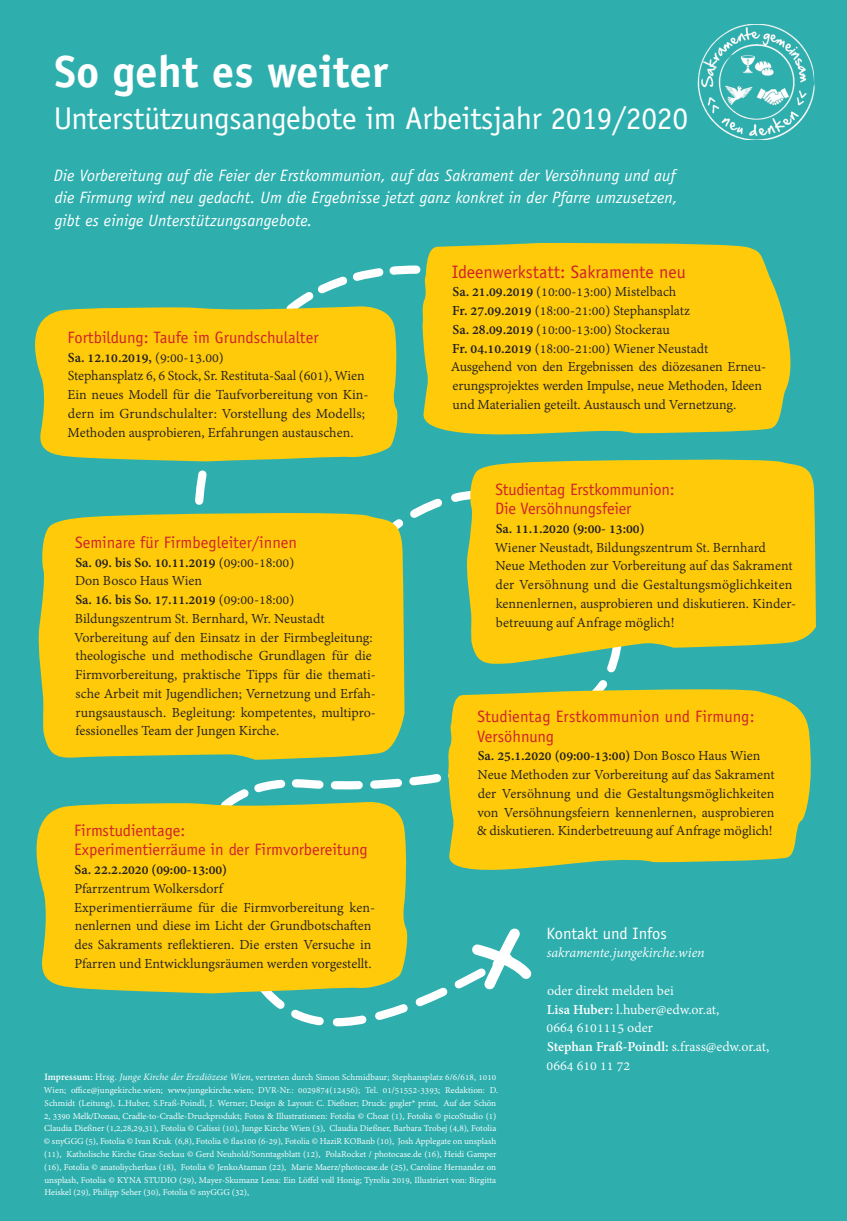
<style>
.page{position:relative;width:847px;height:1221px;background:#fff}
.page>*{position:absolute;margin:0;border:0;box-sizing:border-box;transform-origin:0 0}
.t1{font:700 45px "Officina Sans";color:#fff}
.t2{font:31.5px "Officina Sans";letter-spacing:-.01em;color:#fff}
.t3{font:18px "Officina Sans";color:#d1232a}
.t4{font:16.5px/19.5px "Officina Sans";color:#d1232a}
.t5{font:italic 16.5px/22.5px "Officina Sans";letter-spacing:.005em;color:#fff}
.t6{font:16.5px "Officina Sans";color:#fff}
.t7{font:15px/18.8px "Adobe Devanagari";color:#231f20}
.t8{font:15px/18.8px "Adobe Devanagari";color:#fff}
.t9{font:700 15px "Adobe Devanagari";color:#231f20}
.t10{font:italic 15px "Adobe Devanagari";letter-spacing:-.01em;color:#fff}
.t11{font:9.75px/12.8px "Adobe Devanagari";color:#fff}
.s1{font-weight:700}
.s2{font-weight:700;font-size:10.5px}
.s3{font-size:10.5px}
.s4{font-style:italic;font-size:10.5px}
</style>
<div class="page">
<div style="left:0;top:0;width:846px;height:1220px;background:#2eafae"></div>
<img style="left:697px;top:24px;width:118px;height:116px">
<div style="left:38px;top:514px;width:141px;height:244px;background:#feca0a"></div>
<svg style="left:653px;top:689px;width:158px;height:174px;background:#efc815"></svg>
<svg style="left:420px;top:242px;width:371px;height:192px;background:#eec716"></svg>
<svg style="left:35px;top:303px;width:361px;height:158px;background:#e7c71c"></svg>
<svg style="left:36px;top:803px;width:143px;height:190px;background:#eec716"></svg>
<div style="left:653px;top:459px;width:162px;height:189px;background:#feca0a"></div>
<svg style="left:179px;top:340px;width:474px;height:687px"></svg>
<h1 class="t1" style="left:54px;top:43px;width:335px">So geht es weiter</h1>
<h2 class="t2" style="left:54px;top:100px;width:635px">Unterstützungsangebote im Arbeitsjahr 2019/2020</h2>
<p class="t5" style="left:54px;top:164px;width:625px">Die Vorbereitung auf die Feier der Erstkommunion, auf das Sakrament der Versöhnung und auf die Firmung wird neu gedacht. Um die Ergebnisse jetzt ganz konkret in der Pfarre umzusetzen, gibt es einige Unterstützungsangebote.</p>
<p class="t4" style="left:67px;top:327px;width:252px">Fortbildung: Taufe im Grundschulalter</p>
<p class="t7" style="left:68px;top:349px;width:302px"><span class="s1">Sa. 12.10.2019,</span> (9:00-13.00)<br>Stephansplatz 6, 6 Stock, Sr. Restituta-Saal (601), Wien Ein neues Modell für die Taufvorbereitung von Kin&shy;dern im Grundschulalter: Vorstellung des Modells; Methoden ausprobieren, Erfahrungen austauschen.</p>
<p class="t4" style="left:75px;top:532px;width:223px">Seminare für Firmbegleiter/innen</p>
<p class="t7" style="left:74px;top:554px;width:303px"><span class="s1">Sa. 09. bis So. 10.11.2019</span> (09:00-18:00)<br>Don Bosco Haus Wien<br><span class="s1">Sa. 16. bis So. 17.11.2019</span> (09:00-18:00)<br>Bildungszentrum St. Bernhard, Wr. Neustadt Vorbereitung auf den Einsatz in der Firmbegleitung: theologische und methodische Grundlagen für die Firmvorbereitung, praktische Tipps für die themati&shy;sche Arbeit mit Jugendlichen; Vernetzung und Erfah&shy;rungsaustausch. Begleitung: kompetentes, multipro&shy;fessionelles Team der Jungen Kirche.</p>
<p class="t3" style="left:451px;top:261px;width:235px">Ideenwerkstatt: Sakramente neu</p>
<p class="t7" style="left:450px;top:284px;width:317px"><span class="s1">Sa. 21.09.2019</span> (10:00-13:00) Mistelbach<br><span class="s1">Fr. 27.09.2019</span> (18:00-21:00) Stephansplatz<br><span class="s1">Sa. 28.09.2019</span> (10:00-13:00) Stockerau<br><span class="s1">Fr. 04.10.2019</span> (18:00-21:00) Wiener Neustadt Ausgehend von den Ergebnissen des diözesanen Erneu&shy;erungsprojektes werden Impulse, neue Methoden, Ideen und Materialien geteilt. Austausch und Vernetzung.</p>
<p class="t4" style="left:495px;top:479px;width:181px">Studientag Erstkommunion:<br>Die Versöhnungsfeier</p>
<p class="t9" style="left:495px;top:520px;width:150px">Sa. 11.1.2020 (9:00- 13:00)</p>
<p class="t7" style="left:494px;top:539px;width:303px">Wiener Neustadt, Bildungszentrum St. Bernhard Neue Methoden zur Vorbereitung auf das Sakrament der Versöhnung und die Gestaltungsmöglichkeiten kennenlernen, ausprobieren und diskutieren. Kinder&shy;betreuung auf Anfrage möglich!</p>
<p class="t4" style="left:477px;top:706px;width:278px">Studientag Erstkommunion und Firmung:<br>Versöhnung</p>
<p class="t7" style="left:477px;top:747px;width:298px"><span class="s1">Sa. 25.1.2020 (09:00-13:00)</span> Don Bosco Haus Wien Neue Methoden zur Vorbereitung auf das Sakrament der Versöhnung und die Gestaltungsmöglichkeiten von Versöhnungsfeiern kennenlernen, ausprobieren</p>
<p class="t4" style="left:74px;top:820px;width:112px">Firmstudientage:</p>
<p class="t7" style="left:476px;top:822px;width:297px">&amp; diskutieren. Kinderbetreuung auf Anfrage möglich!</p>
<p class="t4" style="left:74px;top:840px;width:295px">Experimentierräume in der Firmvorbereitung</p>
<p class="t9" style="left:74px;top:861px;width:154px">Sa. 22.2.2020 (09:00-13:00)</p>
<p class="t7" style="left:74px;top:880px;width:302px">Pfarrzentrum Wolkersdorf<br>Experimentierräume für die Firmvorbereitung ken&shy;nenlernen und diese im Licht der Grundbotschaften des Sakraments reflektieren. Die ersten Versuche in Pfarren und Entwicklungsräumen werden vorgestellt.</p>
<p class="t6" style="left:546px;top:923px;width:122px">Kontakt und Infos</p>
<p class="t10" style="left:546px;top:944px;width:159px">sakramente.jungekirche.wien</p>
<p class="t8" style="left:546px;top:982px;width:224px">oder direkt melden bei<br><span class="s1">Lisa Huber:</span> l.huber@edw.or.at,<br>0664 6101115 oder<br><span class="s1">Stephan Fraß-Poindl:</span> s.frass@edw.or.at,<br>0664 610 11 72</p>
<p class="t11" style="left:44px;top:1071px;width:455px"><span class="s2">Impressum:</span> <span class="s3">Hrsg.</span> <span class="s4">Junge Kirche der Erzdiözese Wien</span><span class="s3">,</span> vertreten durch Simon Schmidbaur; Stephansplatz 6/6/618, 1010<br>Wien; office@jungekirche.wien; www.jungekirche.wien; DVR-Nr.: 0029874(12456); Tel. 01/51552-3393; Redaktion: D.<br>Schmidt (Leitung), L.Huber, S.Fraß-Poindl, J. Werner; Design &amp; Layout: C. Dießner; Druck: gugler* print, Auf der Schön 2, 3390 Melk/Donau, Cradle-to-Cradle-Druckprodukt; Fotos &amp; Illustrationen: Fotolia © Choat (1), Fotolia © picoStudio (1)<br>Claudia Dießner (1,2,28,29,31), Fotolia © Calissi (10), Junge Kirche Wien (3), Claudia Dießner, Barbara Trobej (4,8), Fotolia © snyGGG (5), Fotolia © Ivan Kruk (6,8), Fotolia © flas100 (6-29), Fotolia © HaziR KOBanb (10), Josh Applegate on unsplash (11), Katholische Kirche Graz-Seckau © Gerd Neuhold/Sonntagsblatt (12), PolaRocket / photocase.de (16), Heidi Gamper (16), Fotolia © anatoliycherkas (18), Fotolia © JenkoAtaman (22), Marie Maerz/photocase.de (25), Caroline Hernandez on unsplash, Fotolia © KYNA STUDIO (29), Mayer-Skumanz Lena: Ein Löffel voll Honig; Tyrolia 2019, Illustriert von: Birgitta Heiskel (29), Philipp Seher (30), Fotolia © snyGGG (32),</p>
</div>
